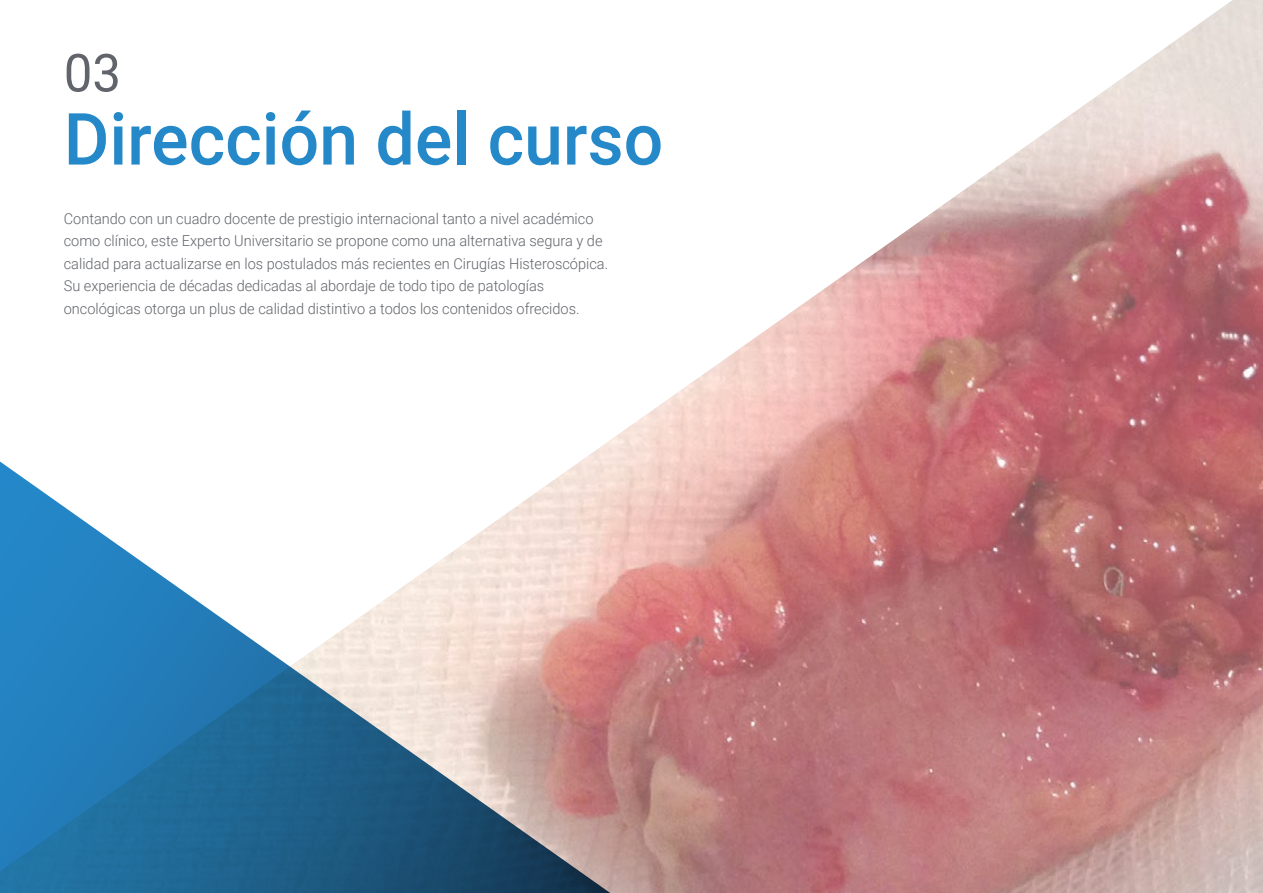
<style>
.page{position:relative;width:1263px;height:893px;background:#fff}
.page>*{position:absolute;margin:0;border:0;box-sizing:border-box;transform-origin:0 0}
.t1{font:500 72px "Roboto";color:#2488c9}
.t2{font:52.5px "Roboto";color:#61646a}
.t3{font:300 15px/22.5px "Roboto";color:#61646a}
</style>
<div class="page">
<img style="left:602px;top:0;width:661px;height:893px">
<svg style="left:0;top:446px;width:640px;height:447px"></svg>
<h2 class="t2" style="left:64px;top:36px;width:59px">03</h2>
<h1 class="t1" style="left:64px;top:89px;width:601px">Dirección del curso</h1>
<p class="t3" style="left:64px;top:207px;width:546px">Contando con un cuadro docente de prestigio internacional tanto a nivel académico como clínico, este Experto Universitario se propone como una alternativa segura y de calidad para actualizarse en los postulados más recientes en Cirugías Histeroscópica.<br>Su experiencia de décadas dedicadas al abordaje de todo tipo de patologías oncológicas otorga un plus de calidad distintivo a todos los contenidos ofrecidos.</p>
</div>
